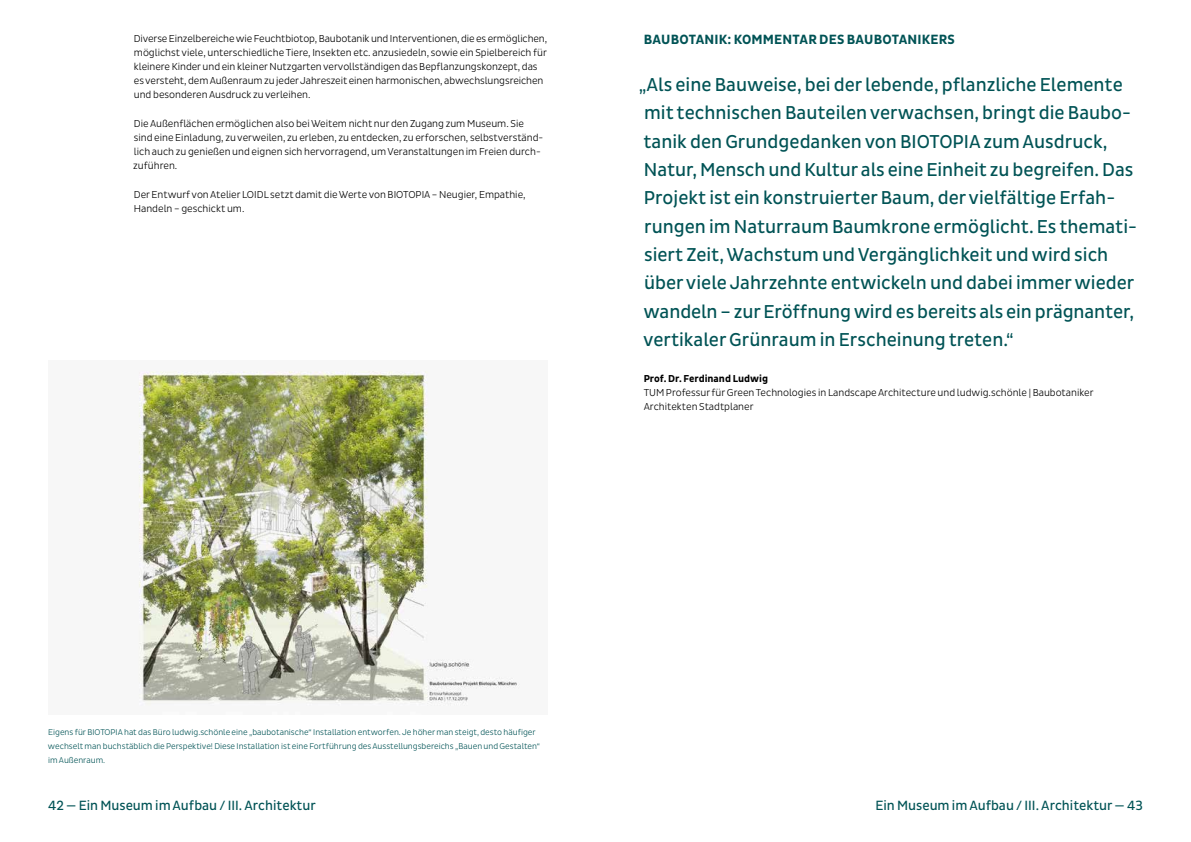
<style>
.page{position:relative;width:1191px;height:842px;background:#fff}
.page>*{position:absolute;margin:0;border:0;box-sizing:border-box;transform-origin:0 0}
.t1{font:19px/28.3px "Pluto Sans Cond";color:#005355}
.t2{font:13.7px "Pluto Sans Cond";color:#005355}
.t3{font:700 13.7px "Pluto Sans Cond";letter-spacing:.015em;color:#005355}
.t4{font:300 10.2px/14.2px "Pluto Sans Cond";color:#000}
.t5{font:700 10.2px "Pluto Sans Cond";color:#000}
.t6{font:300 8.5px/14.2px "Pluto Sans Cond";color:#005355}
</style>
<div class="page">
<img style="left:138px;top:371px;width:382px;height:335px">
<p class="t4" style="left:134px;top:31px;width:415px">Diverse Einzelbereiche wie Feuchtbiotop, Baubotanik und Interventionen, die es ermöglichen, möglichst viele, unterschiedliche Tiere, Insekten etc. anzusiedeln, sowie ein Spielbereich für kleinere Kinder und ein kleiner Nutzgarten vervollständigen das Bepflanzungskonzept, das es versteht, dem Außenraum zu jeder Jahreszeit einen harmonischen, abwechslungsreichen und besonderen Ausdruck zu verleihen.</p>
<p class="t4" style="left:133px;top:116px;width:411px">Die Außenflächen ermöglichen also bei Weitem nicht nur den Zugang zum Museum. Sie sind eine Einladung, zu verweilen, zu erleben, zu entdecken, zu erforschen, selbstverständ&shy;lich auch zu genießen und eignen sich hervorragend, um Veranstaltungen im Freien durch&shy;zuführen.</p>
<p class="t4" style="left:134px;top:187px;width:393px">Der Entwurf von Atelier LOIDL setzt damit die Werte von BIOTOPIA – Neugier, Empathie,<br>Handeln – geschickt um.</p>
<h2 class="t3" style="left:644px;top:32px;width:312px">BAUBOTANIK: KOMMENTAR DES BAUBOTANIKERS</h2>
<p class="t1" style="left:638px;top:70px;width:500px">„Als eine Bauweise, bei der lebende, pflanzliche Elemente mit technischen Bauteilen verwachsen, bringt die Baubo&shy;tanik den Grundgedanken von BIOTOPIA zum Ausdruck, Natur, Mensch und Kultur als eine Einheit zu begreifen. Das Projekt ist ein konstruierter Baum, der vielfältige Erfah&shy;rungen im Naturraum Baumkrone ermöglicht. Es themati&shy;siert Zeit, Wachstum und Vergänglichkeit und wird sich über viele Jahrzehnte entwickeln und dabei immer wieder wandeln – zur Eröffnung wird es bereits als ein prägnanter, vertikaler Grünraum in Erscheinung treten.“</p>
<p class="t5" style="left:643px;top:373px;width:126px">Prof. Dr. Ferdinand Ludwig</p>
<p class="t4" style="left:643px;top:386px;width:451px">TUM Professur für Green Technologies in Landscape Architecture und ludwig.schönle | Baubotaniker<br>Architekten Stadtplaner</p>
<p class="t6" style="left:48px;top:725px;width:494px">Eigens für BIOTOPIA hat das Büro ludwig.schönle eine „baubotanische“ Installation entworfen. Je höher man steigt, desto häufiger wechselt man buchstäblich die Perspektive! Diese Installation ist eine Fortführung des Ausstellungsbereichs „Bauen und Gestalten“ im Außenraum.</p>
<h2 class="t2" style="left:48px;top:797px;width:269px">42 — Ein Museum im Aufbau / III. Architektur</h2>
<h2 class="t2" style="left:875px;top:797px;width:269px">Ein Museum im Aufbau / III. Architektur — 43</h2>
</div>
